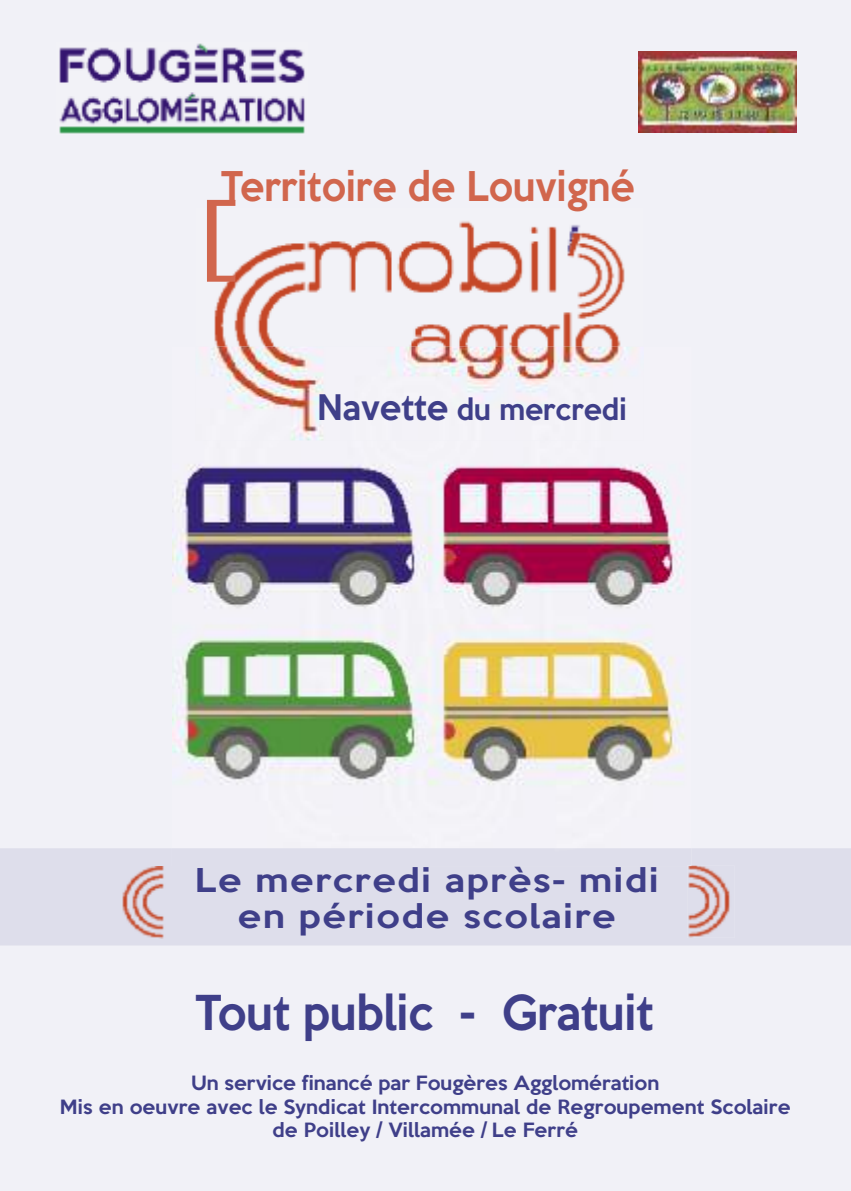
<style>
.page{position:relative;width:851px;height:1191px;background:#fff}
.page>*{position:absolute;margin:0;border:0;box-sizing:border-box;transform-origin:0 0}
.t1{font:86px "Tahoma";color:#d1664d;scale:1.3 1}
.t2{font:500 44px "Keep Calm";color:#3f3f89;scale:.95 1}
.t3{font:500 37.4px "Keep Calm";color:#d1664d;scale:.94 1}
.t4{font:500 30px/36px "Keep Calm";letter-spacing:.05em;color:#3f3f89;text-align:center;scale:1.14 1}
.t5{font:500 27.2px "Keep Calm";color:#3f3f89}
.t6{font:500 18px/23.6px "Keep Calm";letter-spacing:.005em;color:#3f3f89;text-align:center;scale:1.04 1}
.s1{font-size:32.2px}
</style>
<div class="page">
<div style="left:0;top:0;width:850px;height:1191px;background:#f1f1f7"></div>
<img style="left:59px;top:43px;width:246px;height:91px">
<img style="left:638px;top:52px;width:158px;height:81px">
<img style="left:172px;top:440px;width:512px;height:346px">
<div style="left:0;top:848px;width:850px;height:97px;background:#dedeeb"></div>
<img style="left:687px;top:865px;width:47px;height:72px">
<img style="left:121px;top:866px;width:48px;height:72px">
<img style="left:202px;top:221px;width:427px;height:219px">
<h3 class="t3" style="left:220px;top:154px;width:442px">Territoire de Louvigné</h3>
<h1 class="t1" style="left:198px;top:185px;width:34px">[</h1>
<h3 class="t5" style="left:317px;top:386px;width:311px"><span class="s1">Navette</span> du mercredi</h3>
<h3 class="t4" style="left:195px;top:860px;width:408px">Le mercredi après- midi en période scolaire</h3>
<h2 class="t2" style="left:195px;top:974px;width:484px">Tout public - Gratuit</h2>
<p class="t6" style="left:60px;top:1069px;width:703px">Un service financé par Fougères Agglomération<br>Mis en oeuvre avec le Syndicat Intercommunal de Regroupement Scolaire de Poilley / Villamée / Le Ferré</p>
</div>
